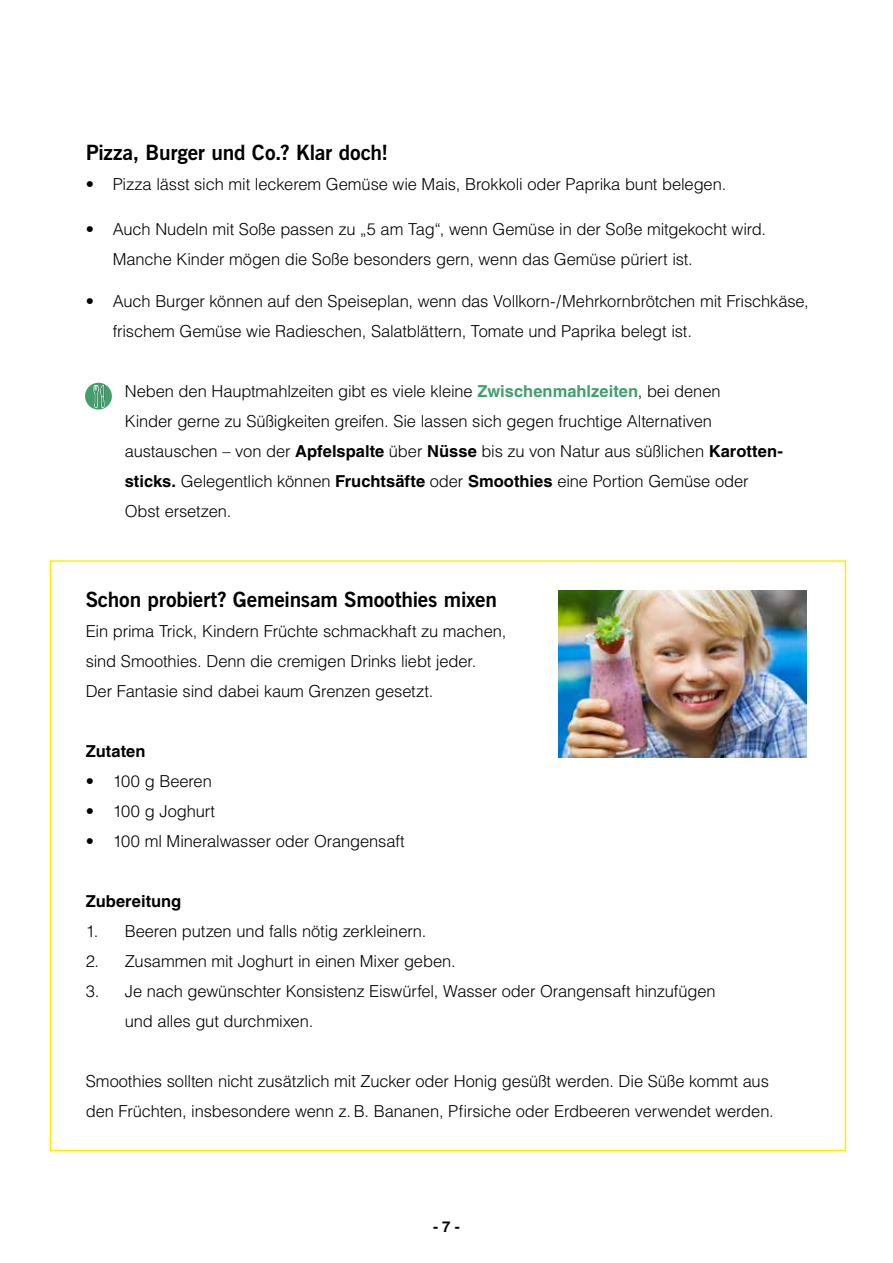
<style>
.page{position:relative;width:893px;height:1263px;background:#fff}
.page>*{position:absolute;margin:0;border:0;box-sizing:border-box;transform-origin:0 0}
.t1{font:21px "News Gothic Bd BT";letter-spacing:-.01em;color:#000}
.t2{font:300 16.5px/30px "Helvetica";letter-spacing:-.01em;color:#000}
.t3{font:700 16.5px "Helvetica";color:#000}
.t4{font:700 15px "Helvetica";color:#000}
.s1{font-weight:700;color:#429e6d}
.s2{font-weight:700}
</style>
<div class="page">
<img style="left:559px;top:590px;width:248px;height:168px">
<svg style="left:85px;top:383px;width:27px;height:27px"></svg>
<img style="left:88px;top:386px;width:22px;height:22px">
<p class="t1" style="left:86px;top:138px;width:304px">Pizza, Burger und Co.? Klar doch!</p>
<p class="t2" style="left:86px;top:169px;width:642px">• Pizza lässt sich mit leckerem Gemüse wie Mais, Brokkoli oder Paprika bunt belegen.</p>
<p class="t2" style="left:113px;top:214px;width:655px;text-indent:-27px">• Auch Nudeln mit Soße passen zu „5 am Tag“, wenn Gemüse in der Soße mitgekocht wird.<br>Manche Kinder mögen die Soße besonders gern, wenn das Gemüse püriert ist.</p>
<p class="t2" style="left:113px;top:286px;width:698px;text-indent:-27px">• Auch Burger können auf den Speiseplan, wenn das Vollkorn-/Mehrkornbrötchen mit Frischkäse, frischem Gemüse wie Radieschen, Salatblättern, Tomate und Paprika belegt ist.</p>
<p class="t2" style="left:125px;top:375px;width:660px">Neben den Hauptmahlzeiten gibt es viele kleine <span class="s1">Zwischenmahlzeiten</span>, bei denen<br>Kinder gerne zu Süßigkeiten greifen. Sie lassen sich gegen fruchtige Alternativen austauschen – von der <span class="s2">Apfelspalte</span> über <span class="s2">Nüsse</span> bis zu von Natur aus süßlichen <span class="s2">Karotten&shy;sticks.</span> Gelegentlich können <span class="s2">Fruchtsäfte</span> oder <span class="s2">Smoothies</span> eine Portion Gemüse oder Obst ersetzen.</p>
<p class="t1" style="left:86px;top:585px;width:413px">Schon probiert? Gemeinsam Smoothies mixen</p>
<p class="t2" style="left:86px;top:615px;width:422px">Ein prima Trick, Kindern Früchte schmackhaft zu machen, sind Smoothies. Denn die cremigen Drinks liebt jeder.<br>Der Fantasie sind dabei kaum Grenzen gesetzt.</p>
<p class="t3" style="left:86px;top:741px;width:61px">Zutaten</p>
<p class="t2" style="left:86px;top:765px;width:128px">• 100 g Beeren</p>
<p class="t2" style="left:86px;top:795px;width:131px">• 100 g Joghurt</p>
<p class="t2" style="left:86px;top:825px;width:321px">• 100 ml Mineralwasser oder Orangensaft</p>
<p class="t3" style="left:86px;top:891px;width:97px">Zubereitung</p>
<p class="t2" style="left:86px;top:915px;width:342px">1. Beeren putzen und falls nötig zerkleinern.</p>
<p class="t2" style="left:86px;top:945px;width:371px">2. Zusammen mit Joghurt in einen Mixer geben.</p>
<p class="t2" style="left:125px;top:975px;width:592px;text-indent:-39px">3. Je nach gewünschter Konsistenz Eiswürfel, Wasser oder Orangensaft hinzufügen und alles gut durchmixen.</p>
<p class="t2" style="left:86px;top:1065px;width:690px">Smoothies sollten nicht zusätzlich mit Zucker oder Honig gesüßt werden. Die Süße kommt aus den Früchten, insbesondere wenn z. B. Bananen, Pfirsiche oder Erdbeeren verwendet werden.</p>
<p class="t4" style="left:433px;top:1217px;width:28px">- 7 -</p>
</div>
